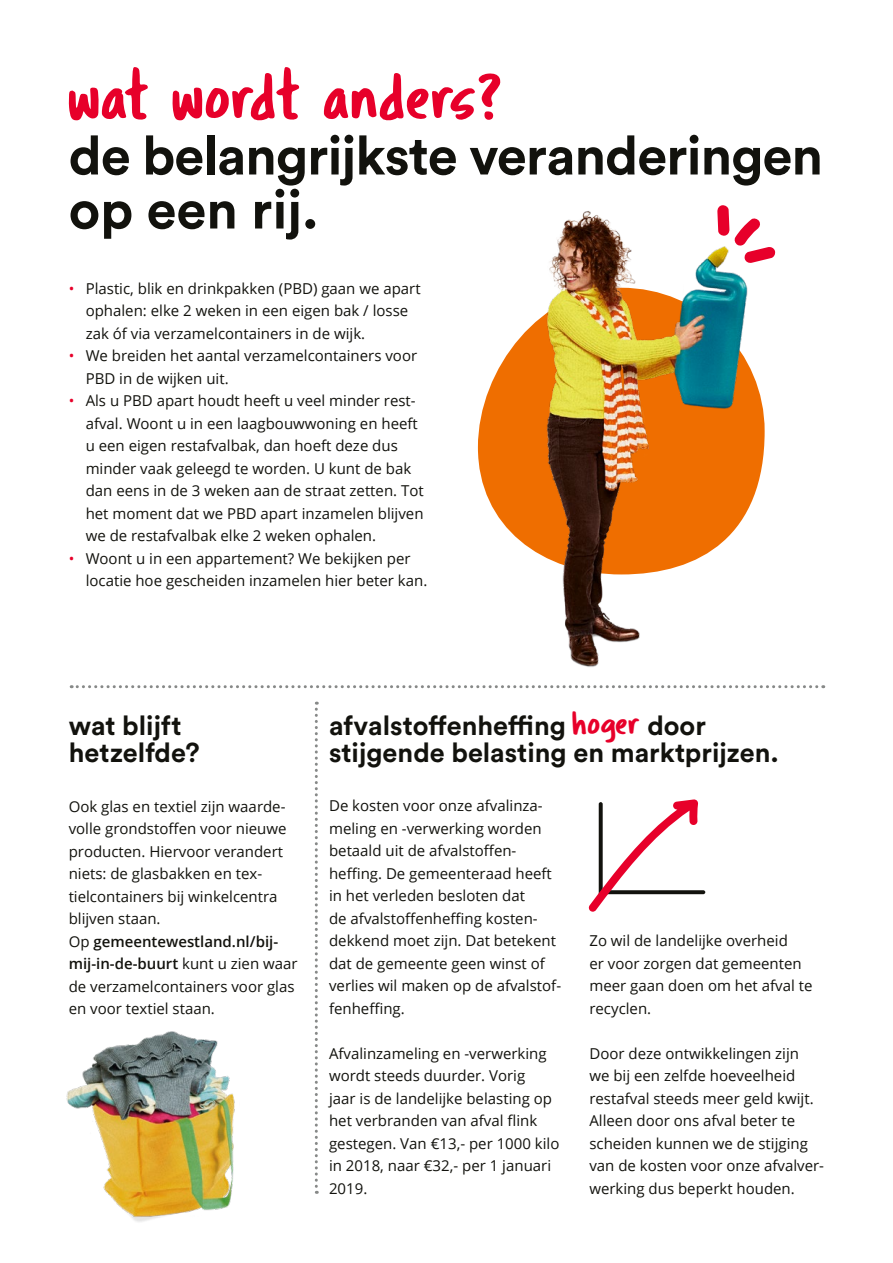
<style>
.page{position:relative;width:893px;height:1263px;background:#fff}
.page>*{position:absolute;margin:0;border:0;box-sizing:border-box;transform-origin:0 0}
.krant_heading_1{font:67.5px "Tragic Marker";color:#e7002a}
.krant_heading_1-2{font:700 54px/54px "Circular Pro";letter-spacing:-.015em;color:#12120d}
.krant_heading_2{font:700 27px/27px "Circular Pro";color:#12120d}
.krant_heading_2-2{font:15px/22.5px "Open Sans";color:#12120d}
.Binnenwerk_-_Bodytek{font:15px/22.5px "Open Sans";color:#12120d}
.s1{color:#e7002a}
.s2{font-weight:600}
.s3{font-family:"Tragic Marker";font-weight:400;font-size:33.75px;color:#e7002a}
</style>
<div class="page">
<svg style="left:71px;top:685px;width:753px;height:3px"></svg>
<svg style="left:315px;top:702px;width:3px;height:492px"></svg>
<svg style="left:756px;top:382px;width:9px;height:108px"></svg>
<img style="left:477px;top:211px;width:279px;height:456px">
<svg style="left:717px;top:205px;width:59px;height:58px"></svg>
<img style="left:66px;top:1031px;width:169px;height:191px">
<svg style="left:588px;top:799px;width:117px;height:113px"></svg>
<h1 class="krant_heading_1" style="left:69px;top:55px;width:436px">wat wordt anders?</h1>
<h1 class="krant_heading_1-2" style="left:69px;top:126px;width:756px">de belangrijkste veranderingen op een rij.</h1>
<p class="krant_heading_2-2" style="left:86px;top:277px;width:336px;text-indent:-17px"><span class="s1">•</span> Plastic, blik en drinkpakken (PBD) gaan we apart ophalen: elke 2 weken in een eigen bak / losse zak óf via verzamelcontainers in de wijk.</p>
<p class="krant_heading_2-2" style="left:86px;top:344px;width:333px;text-indent:-17px"><span class="s1">•</span> We breiden het aantal verzamelcontainers voor<br>PBD in de wijken uit.</p>
<p class="krant_heading_2-2" style="left:86px;top:389px;width:340px;text-indent:-17px"><span class="s1">•</span> Als u PBD apart houdt heeft u veel minder rest&shy;afval. Woont u in een laagbouwwoning en heeft u een eigen restafvalbak, dan hoeft deze dus minder vaak geleegd te worden. U kunt de bak dan eens in de 3 weken aan de straat zetten. Tot het moment dat we PBD apart inzamelen blijven we de restafvalbak elke 2 weken ophalen.</p>
<p class="krant_heading_2-2" style="left:86px;top:547px;width:343px;text-indent:-17px"><span class="s1">•</span> Woont u in een appartement? We bekijken per locatie hoe gescheiden inzamelen hier beter kan.</p>
<h2 class="krant_heading_2" style="left:69px;top:711px;width:133px">wat blijft hetzelfde?</h2>
<h2 class="krant_heading_2-2" style="left:69px;top:794px;width:230px">Ook glas en textiel zijn waarde&shy;volle grondstoffen voor nieuwe producten. Hiervoor verandert niets: de glasbakken en tex&shy;tielcontainers bij winkelcentra blijven staan.<br>Op <span class="s2">gemeentewestland.nl/bij&shy;mij-in-de-buurt</span> kunt u zien waar de verzamelcontainers voor glas en voor textiel staan.</h2>
<h2 class="krant_heading_2" style="left:329px;top:711px;width:451px">afvalstoffenheffing <span class="s3">hoger</span> door stijgende belasting en marktprijzen.</h2>
<p class="Binnenwerk_-_Bodytek" style="left:329px;top:794px;width:234px">De kosten voor onze afvalinza&shy;meling en -verwerking worden betaald uit de afvalstoffen&shy;heffing. De gemeenteraad heeft in het verleden besloten dat<br>de afvalstoffenheffing kosten&shy;dekkend moet zijn. Dat betekent dat de gemeente geen winst of verlies wil maken op de afvalstof&shy;fenheffing.</p>
<p class="Binnenwerk_-_Bodytek" style="left:329px;top:1042px;width:232px">Afvalinzameling en -verwerking wordt steeds duurder. Vorig<br>jaar is de landelijke belasting op het verbranden van afval flink gestegen. Van €13,- per 1000 kilo in 2018, naar €32,- per 1 januari<br>2019.</p>
<p class="Binnenwerk_-_Bodytek" style="left:589px;top:929px;width:225px">Zo wil de landelijke overheid<br>er voor zorgen dat gemeenten meer gaan doen om het afval te recyclen.</p>
<p class="Binnenwerk_-_Bodytek" style="left:589px;top:1042px;width:236px">Door deze ontwikkelingen zijn<br>we bij een zelfde hoeveelheid restafval steeds meer geld kwijt.<br>Alleen door ons afval beter te scheiden kunnen we de stijging van de kosten voor onze afvalver&shy;werking dus beperkt houden.</p>
</div>
